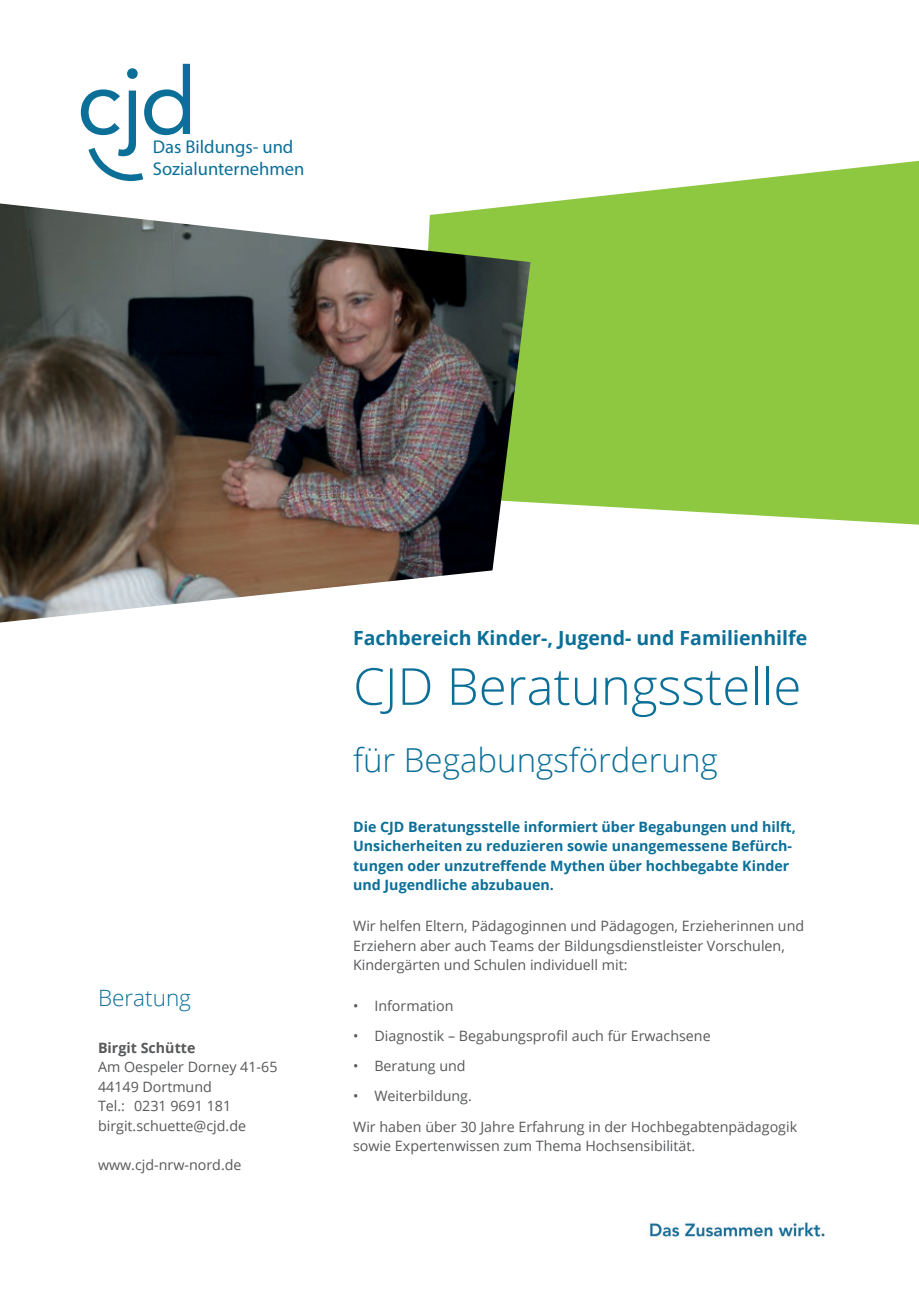
<style>
.page{position:relative;width:919px;height:1289px;background:#fff}
.page>*{position:absolute;margin:0;border:0;box-sizing:border-box;transform-origin:0 0}
.t1{font:300 51px "Open Sans";color:#0b6f98}
.t2{font:300 33px "Open Sans";color:#0b6f98}
.t3{font:300 22.5px "Open Sans";color:#0b6f98}
.t4{font:700 19.5px "Open Sans";color:#0b6f98}
.t5{font:18.45px/21.6px "Myriad Pro";color:#0b6f98}
.t6{font:14.25px/19.5px "Open Sans";color:#57585a}
.t7{font:700 14.25px/19.5px "Open Sans";color:#0b6f98}
.t8{font:700 14.25px "Open Sans";color:#57585a}
</style>
<div class="page">
<svg style="left:530px;top:161px;width:388px;height:363px;background:#97cb50"></svg>
<img style="left:0;top:203px;width:530px;height:419px">
<img style="left:649px;top:1222px;width:176px;height:16px">
<svg style="left:81px;top:64px;width:109px;height:117px"></svg>
<p class="t5" style="left:153px;top:136px;width:153px">Das Bildungs- und<br>Sozialunternehmen</p>
<h3 class="t3" style="left:98px;top:982px;width:94px">Beratung</h3>
<p class="t8" style="left:98px;top:1037px;width:99px">Birgit Schütte</p>
<p class="t6" style="left:98px;top:1057px;width:181px">Am Oespeler Dorney 41-65<br>44149 Dortmund<br>Tel.: 0231 9691 181 birgit.schuette@cjd.de</p>
<p class="t6" style="left:98px;top:1154px;width:145px">www.cjd-nrw-nord.de</p>
<h3 class="t4" style="left:353px;top:623px;width:455px">Fachbereich Kinder-, Jugend- und Familienhilfe</h3>
<h1 class="t1" style="left:353px;top:651px;width:449px">CJD Beratungsstelle</h1>
<h2 class="t2" style="left:353px;top:737px;width:366px">für Begabungsförderung</h2>
<p class="t7" style="left:353px;top:816px;width:444px">Die CJD Beratungsstelle informiert über Begabungen und hilft, Unsicherheiten zu reduzieren sowie unangemessene Befürch&shy;tungen oder unzutreffende Mythen über hochbegabte Kinder und Jugendliche abzubauen.</p>
<p class="t6" style="left:353px;top:915px;width:452px">Wir helfen Eltern, Pädagoginnen und Pädagogen, Erzieherinnen und<br>Erziehern aber auch Teams der Bildungsdienstleister Vorschulen,<br>Kindergärten und Schulen individuell mit:</p>
<p class="t6" style="left:353px;top:995px;width:102px">• Information</p>
<p class="t6" style="left:353px;top:1025px;width:359px">• Diagnostik – Begabungsprofil auch für Erwachsene</p>
<p class="t6" style="left:353px;top:1055px;width:114px">• Beratung und</p>
<p class="t6" style="left:353px;top:1080px;width:445px;line-height:30.2px">• Weiterbildung.<br>Wir haben über 30 Jahre Erfahrung in der Hochbegabtenpädagogik</p>
<p class="t6" style="left:353px;top:1135px;width:344px">sowie Expertenwissen zum Thema Hochsensibilität.</p>
</div>
